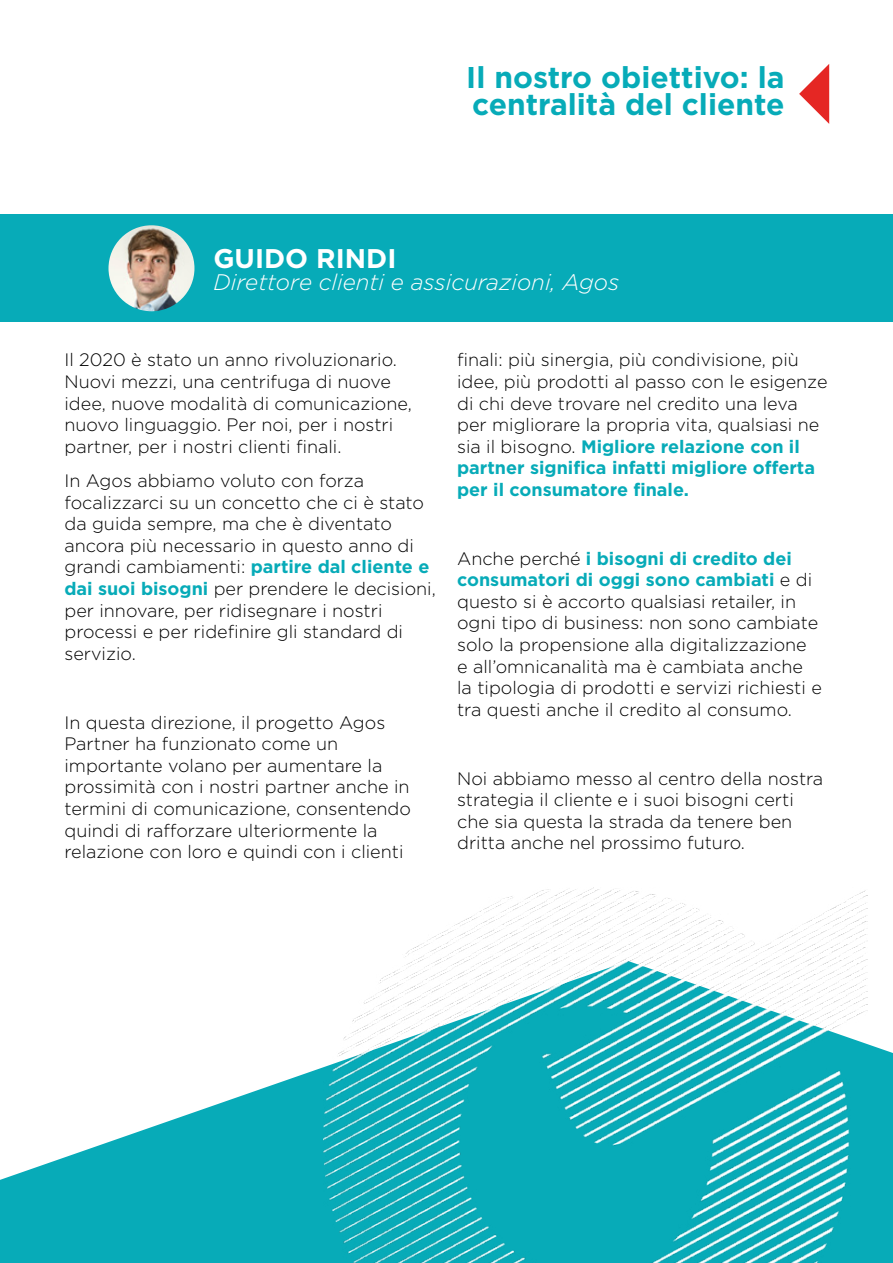
<style>
.page{position:relative;width:893px;height:1263px;background:#fff}
.page>*{position:absolute;margin:0;border:0;box-sizing:border-box;transform-origin:0 0}
.t1{font:700 30px/27px "Gotham";color:#07abb8}
.t2{font:700 27px "Gotham";color:#fff}
.t3{font:italic 300 22.5px "Gotham";color:#fff}
.t4{font:300 18px/21.6px "Gotham";color:#000}
.s1{font-weight:700;color:#07abb8}
</style>
<div class="page">
<svg style="left:0;top:972px;width:893px;height:291px"></svg>
<img style="left:323px;top:887px;width:544px;height:376px">
<svg style="left:799px;top:64px;width:30px;height:60px"></svg>
<div style="left:0;top:215px;width:893px;height:107px;background:#07abb8"></div>
<img style="left:108px;top:225px;width:86px;height:86px;border-radius:43px">
<h1 class="t1" style="left:466px;top:63px;width:320px">Il nostro obiettivo: la centralità del cliente</h1>
<h2 class="t2" style="left:213px;top:240px;width:184px">GUIDO RINDI</h2>
<p class="t3" style="left:213px;top:268px;width:407px">Direttore clienti e assicurazioni, Agos</p>
<p class="t4" style="left:64px;top:349px;width:349px">Il 2020 è stato un anno rivoluzionario.<br>Nuovi mezzi, una centrifuga di nuove idee, nuove modalità di comunicazione, nuovo linguaggio. Per noi, per i nostri partner, per i nostri clienti finali.</p>
<p class="t4" style="left:64px;top:469px;width:373px">In Agos abbiamo voluto con forza focalizzarci su un concetto che ci è stato da guida sempre, ma che è diventato ancora più necessario in questo anno di grandi cambiamenti: <span class="s1">partire dal cliente e dai suoi bisogni</span> per prendere le decisioni, per innovare, per ridisegnare i nostri processi e per ridefinire gli standard di servizio.</p>
<p class="t4" style="left:64px;top:711px;width:348px">In questa direzione, il progetto Agos Partner ha funzionato come un importante volano per aumentare la prossimità con i nostri partner anche in termini di comunicazione, consentendo quindi di rafforzare ulteriormente la relazione con loro e quindi con i clienti</p>
<p class="t4" style="left:457px;top:349px;width:372px">finali: più sinergia, più condivisione, più idee, più prodotti al passo con le esigenze di chi deve trovare nel credito una leva per migliorare la propria vita, qualsiasi ne sia il bisogno. <span class="s1">Migliore relazione con il partner significa infatti migliore offerta per il consumatore finale.</span></p>
<p class="t4" style="left:457px;top:547px;width:366px">Anche perché <span class="s1">i bisogni di credito dei consumatori di oggi sono cambiati</span> e di questo si è accorto qualsiasi retailer, in ogni tipo di business: non sono cambiate solo la propensione alla digitalizzazione<br>e all’omnicanalità ma è cambiata anche la tipologia di prodotti e servizi richiesti e tra questi anche il credito al consumo.</p>
<p class="t4" style="left:457px;top:767px;width:368px">Noi abbiamo messo al centro della nostra strategia il cliente e i suoi bisogni certi che sia questa la strada da tenere ben dritta anche nel prossimo futuro.</p>
</div>
